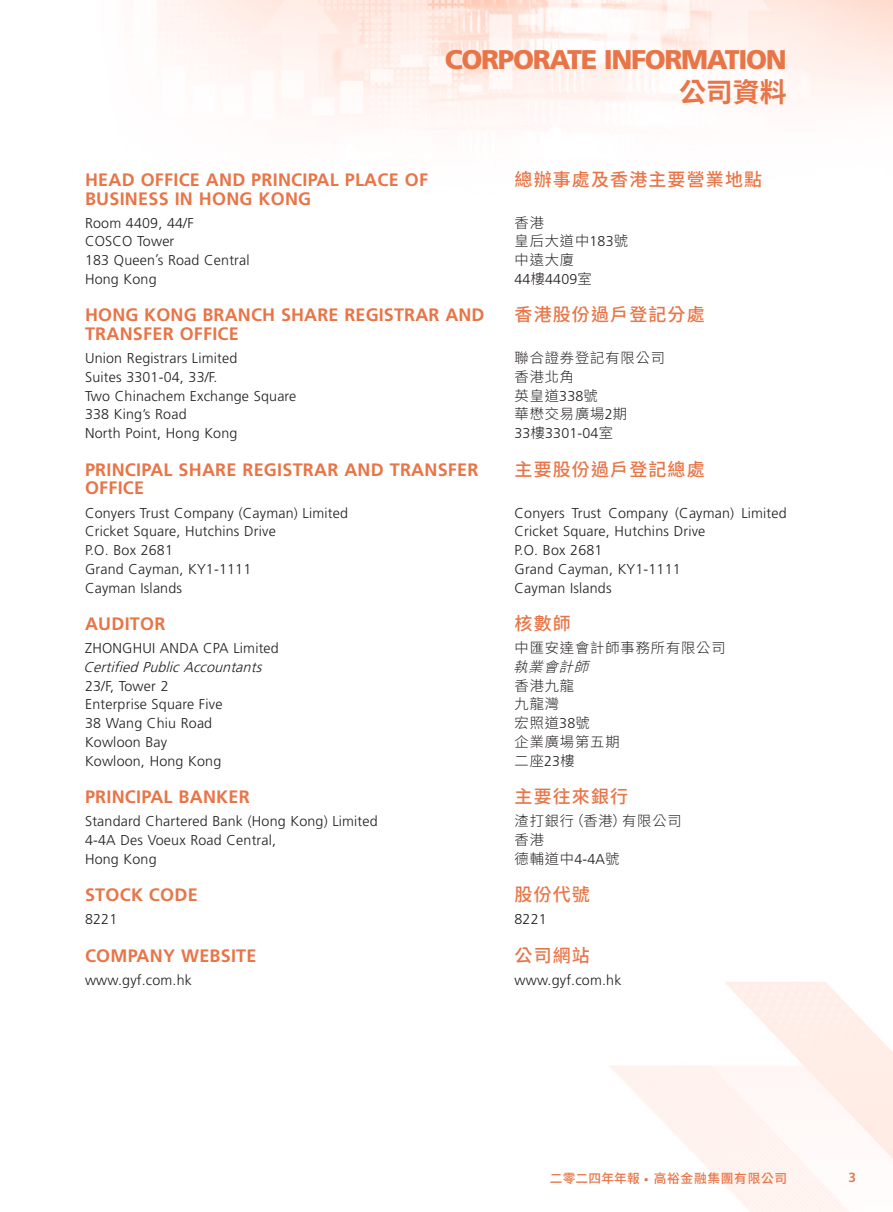
<style>
.page{position:relative;width:893px;height:1212px;background:#fff}
.page>*{position:absolute;margin:0;border:0;box-sizing:border-box;transform-origin:0 0}
.t1{font:900 27px "Frutiger LT Std";letter-spacing:-.05em;color:#e87547}
.t2{font:700 27px "Source Han Sans TC";color:#e87547}
.Heading_1{font:700 18px/18.8px "Frutiger LT Std";letter-spacing:.015em;color:#e87547}
.C_Heading_1{font:500 18px "Source Han Sans TC";letter-spacing:.065em;color:#e87547}
.Body_Text{font:300 14.25px "Frutiger LT Std";letter-spacing:.015em;color:#231f20}
.C_Body_Text{font:300 14.25px/18.8px "Frutiger LT Std";letter-spacing:.015em;color:#231f20}
.C_Body_Text-2{font:300 14.25px "Source Han Sans TC";letter-spacing:.065em;color:#231f20}
.Body_Text-2{font:italic 300 14.25px "Frutiger LT Std";color:#231f20}
.C_Body_Text-3{font:italic 300 14.25px "Source Han Sans TC";color:#231f20}
.t3{font:600 14.25px "Myriad Pro";color:#e87547}
.t4{font:500 12.75px "Source Han Sans TC";letter-spacing:.05em;color:#e87547}
.s1{font-family:"Frutiger LT Std"}
.s2{font-family:"Source Han Sans TC"}
.s3{font-family:"Myriad Pro";font-weight:700}
</style>
<div class="page">
<img style="left:157px;top:0;width:736px;height:130px">
<h1 class="t1" style="left:445px;top:43px;width:344px">CORPORATE INFORMATION</h1>
<h1 class="t2" style="left:679px;top:77px;width:109px">公司資料</h1>
<p class="Heading_1" style="left:85px;top:170px;width:344px">HEAD OFFICE AND PRINCIPAL PLACE OF<br>BUSINESS IN HONG KONG</p>
<p class="Body_Text" style="left:85px;top:215px;width:110px">Room 4409, 44/F</p>
<p class="Body_Text" style="left:85px;top:233px;width:91px">COSCO Tower</p>
<p class="Body_Text" style="left:85px;top:252px;width:166px">183 Queen’s Road Central</p>
<p class="Body_Text" style="left:85px;top:271px;width:73px">Hong Kong</p>
<p class="Heading_1" style="left:85px;top:306px;width:401px">HONG KONG BRANCH SHARE REGISTRAR AND<br>TRANSFER OFFICE</p>
<p class="Body_Text" style="left:85px;top:350px;width:154px">Union Registrars Limited</p>
<p class="Body_Text" style="left:85px;top:369px;width:134px">Suites 3301-04, 33/F.</p>
<p class="Body_Text" style="left:85px;top:388px;width:213px">Two Chinachem Exchange Square</p>
<p class="Body_Text" style="left:85px;top:406px;width:103px">338 King’s Road</p>
<p class="Body_Text" style="left:85px;top:425px;width:154px">North Point, Hong Kong</p>
<p class="Heading_1" style="left:85px;top:460px;width:395px">PRINCIPAL SHARE REGISTRAR AND TRANSFER<br>OFFICE</p>
<p class="Body_Text" style="left:85px;top:504px;width:264px">Conyers Trust Company (Cayman) Limited</p>
<p class="Body_Text" style="left:85px;top:523px;width:192px">Cricket Square, Hutchins Drive</p>
<p class="Body_Text" style="left:85px;top:542px;width:89px">P.O. Box 2681</p>
<p class="Body_Text" style="left:85px;top:561px;width:168px">Grand Cayman, KY1-1111</p>
<p class="Body_Text" style="left:85px;top:579px;width:99px">Cayman Islands</p>
<p class="Heading_1" style="left:85px;top:614px;width:82px">AUDITOR</p>
<p class="Body_Text" style="left:85px;top:640px;width:195px">ZHONGHUI ANDA CPA Limited</p>
<p class="Body_Text-2" style="left:84px;top:659px;width:184px">Certified PublicAccountants</p>
<p class="Body_Text" style="left:85px;top:677px;width:85px">23/F, Tower 2</p>
<p class="Body_Text" style="left:85px;top:696px;width:139px">Enterprise Square Five</p>
<p class="Body_Text" style="left:85px;top:715px;width:129px">38 Wang Chiu Road</p>
<p class="Body_Text" style="left:85px;top:734px;width:84px">Kowloon Bay</p>
<p class="Body_Text" style="left:85px;top:752px;width:138px">Kowloon, Hong Kong</p>
<p class="Heading_1" style="left:85px;top:787px;width:166px">PRINCIPAL BANKER</p>
<p class="Body_Text" style="left:85px;top:813px;width:294px">Standard Chartered Bank (Hong Kong) Limited</p>
<p class="Body_Text" style="left:85px;top:832px;width:193px">4-4A Des Voeux Road Central,</p>
<p class="Body_Text" style="left:85px;top:850px;width:73px">Hong Kong</p>
<p class="Heading_1" style="left:85px;top:885px;width:114px">STOCK CODE</p>
<p class="Body_Text" style="left:85px;top:911px;width:34px">8221</p>
<p class="Heading_1" style="left:85px;top:946px;width:173px">COMPANY WEBSITE</p>
<p class="Body_Text" style="left:85px;top:971px;width:108px">www.gyf.com.hk</p>
<p class="C_Heading_1" style="left:514px;top:169px;width:249px">總辦事處及香港主要營業地點</p>
<p class="C_Body_Text-2" style="left:514px;top:214px;width:31px">香港</p>
<p class="C_Body_Text-2" style="left:514px;top:233px;width:115px">皇后大道中<span class="s1">183</span>號</p>
<p class="C_Body_Text-2" style="left:514px;top:252px;width:61px">中遠大廈</p>
<p class="C_Body_Text" style="left:514px;top:270px;width:79px">44<span class="s2">樓</span>4409<span class="s2">室</span></p>
<p class="C_Heading_1" style="left:514px;top:305px;width:192px">香港股份過戶登記分處</p>
<p class="C_Body_Text-2" style="left:514px;top:350px;width:152px">聯合證券登記有限公司</p>
<p class="C_Body_Text-2" style="left:514px;top:369px;width:61px">香港北角</p>
<p class="C_Body_Text-2" style="left:514px;top:387px;width:85px">英皇道<span class="s1">338</span>號</p>
<p class="C_Body_Text-2" style="left:514px;top:406px;width:114px">華懋交易廣場<span class="s1">2</span>期</p>
<p class="C_Body_Text" style="left:514px;top:424px;width:100px">33<span class="s2">樓</span>3301-04<span class="s2">室</span></p>
<p class="C_Heading_1" style="left:514px;top:459px;width:192px">主要股份過戶登記總處</p>
<p class="C_Body_Text" style="left:514px;top:503px;width:274px">Conyers Trust Company (Cayman) Limited<br>Cricket Square, Hutchins Drive</p>
<p class="C_Body_Text" style="left:514px;top:541px;width:89px">P.O. Box 2681</p>
<p class="C_Body_Text" style="left:514px;top:560px;width:168px">Grand Cayman, KY1-1111</p>
<p class="C_Body_Text" style="left:514px;top:578px;width:99px">Cayman Islands</p>
<p class="C_Heading_1" style="left:514px;top:613px;width:58px">核數師</p>
<p class="C_Body_Text-2" style="left:514px;top:640px;width:213px">中匯安達會計師事務所有限公司</p>
<p class="C_Body_Text-3" style="left:513px;top:658px;width:87px">執業會計師</p>
<p class="C_Body_Text-2" style="left:514px;top:677px;width:61px">香港九龍</p>
<p class="C_Body_Text-2" style="left:514px;top:696px;width:46px">九龍灣</p>
<p class="C_Body_Text-2" style="left:514px;top:715px;width:77px">宏照道<span class="s1">38</span>號</p>
<p class="C_Body_Text-2" style="left:514px;top:733px;width:107px">企業廣場第五期</p>
<p class="C_Body_Text-2" style="left:514px;top:752px;width:62px">二座<span class="s1">23</span>樓</p>
<p class="C_Heading_1" style="left:514px;top:786px;width:115px">主要往來銀行</p>
<p class="C_Body_Text-2" style="left:514px;top:813px;width:169px">渣打銀行（香港）有限公司</p>
<p class="C_Body_Text-2" style="left:514px;top:831px;width:31px">香港</p>
<p class="C_Body_Text-2" style="left:514px;top:850px;width:106px">德輔道中<span class="s1">4-4A</span>號</p>
<p class="C_Heading_1" style="left:514px;top:884px;width:77px">股份代號</p>
<p class="C_Body_Text" style="left:514px;top:910px;width:34px">8221</p>
<p class="C_Heading_1" style="left:514px;top:945px;width:77px">公司網站</p>
<p class="C_Body_Text" style="left:514px;top:970px;width:108px">www.gyf.com.hk</p>
<p class="t4" style="left:550px;top:1171px;width:239px">二零二四年年報 <span class="s3">•</span> 高裕金融集團有限公司</p>
<p class="t3" style="left:848px;top:1168px;width:9px">3</p>
</div>
